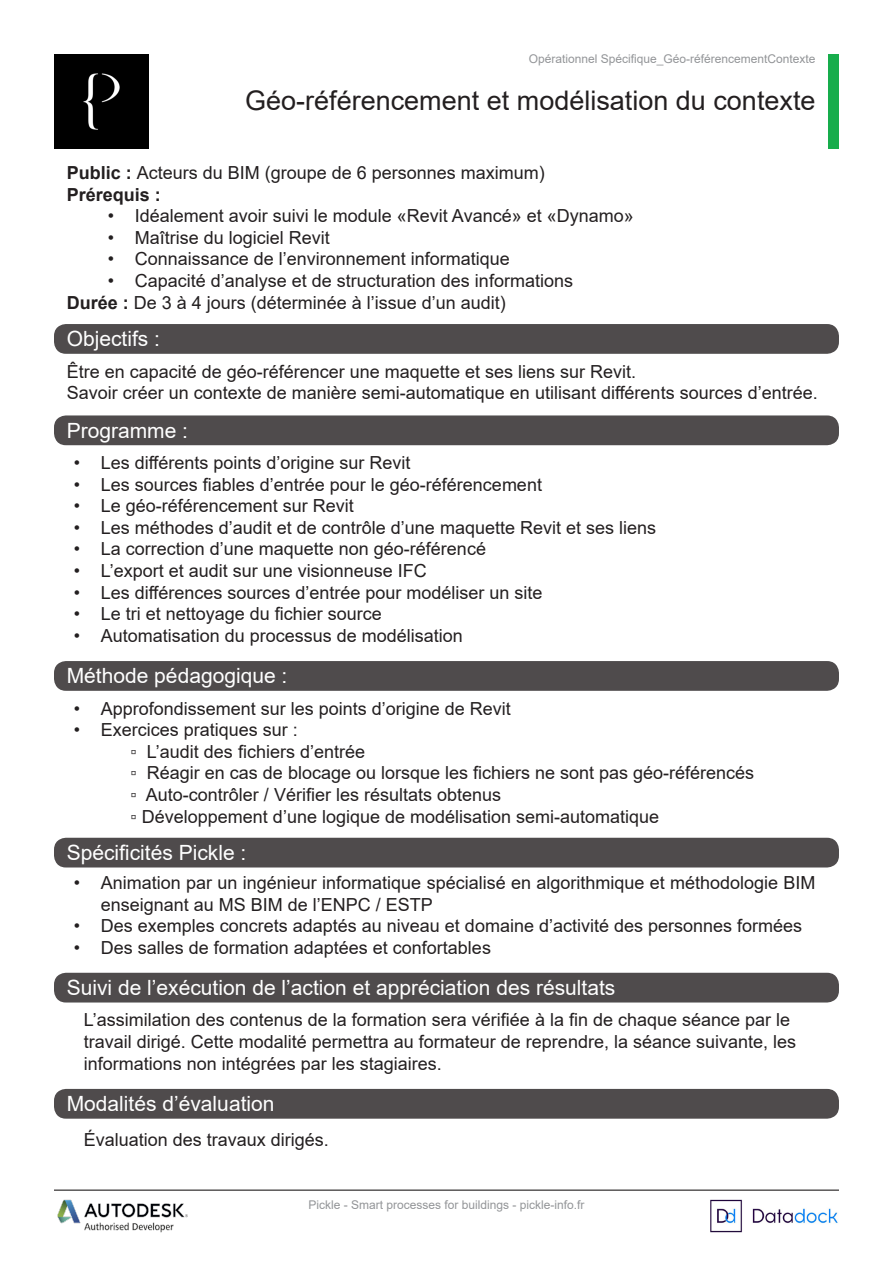
<style>
.page{position:relative;width:893px;height:1263px;background:#fff}
.page>*{position:absolute;margin:0;border:0;box-sizing:border-box;transform-origin:0 0}
.t1{font:27px "Arial";color:#231f20}
.t2{font:21px "Arial";color:#fff}
.Corps_numéro{font:18px/21.6px "Arial";color:#231f20}
.t3{font:700 18px "Arial";color:#231f20}
.t4{font:12px "Arial";color:#939598}
.s1{font-weight:700}
</style>
<div class="page">
<div style="left:54px;top:1089px;width:785px;height:30px;background:#4f4b4c;border-radius:12px"></div>
<div style="left:54px;top:973px;width:785px;height:29px;background:#4f4b4c;border-radius:12px"></div>
<div style="left:54px;top:415px;width:785px;height:30px;background:#4f4b4c;border-radius:12px"></div>
<div style="left:54px;top:661px;width:785px;height:30px;background:#4f4b4c;border-radius:12px"></div>
<div style="left:54px;top:838px;width:785px;height:29px;background:#4f4b4c;border-radius:12px"></div>
<div style="left:54px;top:324px;width:785px;height:30px;background:#4f4b4c;border-radius:12px"></div>
<div style="left:828px;top:54px;width:11px;height:95px;background:#17ad4c"></div>
<div style="left:54px;top:54px;width:95px;height:95px;background:#000"></div>
<hr style="left:54px;top:1189px;width:785px;height:2px;background:#231f20">
<img style="left:710px;top:1199px;width:128px;height:33px">
<img style="left:57px;top:1200px;width:131px;height:32px">
<p class="t4" style="left:529px;top:50px;width:288px">Opérationnel Spécifique_Géo-référencementContexte</p>
<p class="t1" style="left:245px;top:82px;width:572px">Géo-référencement et modélisation du contexte</p>
<p class="Corps_numéro" style="left:67px;top:162px;width:480px"><span class="s1">Public :</span> Acteurs du BIM (groupe de 6 personnes maximum)</p>
<p class="t3" style="left:67px;top:182px;width:96px">Prérequis :</p>
<p class="Corps_numéro" style="left:108px;top:205px;width:527px">• Idéalement avoir suivi le module «Revit Avancé» et «Dynamo»</p>
<p class="Corps_numéro" style="left:108px;top:226px;width:224px">• Maîtrise du logiciel Revit</p>
<p class="Corps_numéro" style="left:108px;top:248px;width:404px">• Connaissance de l’environnement informatique</p>
<p class="Corps_numéro" style="left:108px;top:270px;width:467px">• Capacité d’analyse et de structuration des informations</p>
<p class="Corps_numéro" style="left:67px;top:291px;width:441px"><span class="s1">Durée :</span> De 3 à 4 jours (déterminée à l’issue d’un audit)</p>
<p class="t2" style="left:67px;top:324px;width:95px">Objectifs :</p>
<p class="Corps_numéro" style="left:67px;top:360px;width:571px">Être en capacité de géo-référencer une maquette et ses liens sur Revit.</p>
<p class="Corps_numéro" style="left:67px;top:382px;width:752px">Savoir créer un contexte de manière semi-automatique en utilisant différents sources d’entrée.</p>
<p class="t2" style="left:67px;top:416px;width:123px">Programme :</p>
<p class="Corps_numéro" style="left:74px;top:452px;width:338px">• Les différents points d’origine sur Revit</p>
<p class="Corps_numéro" style="left:74px;top:473px;width:470px">• Les sources fiables d’entrée pour le géo-référencement</p>
<p class="Corps_numéro" style="left:74px;top:495px;width:282px">• Le géo-référencement sur Revit</p>
<p class="Corps_numéro" style="left:74px;top:516px;width:584px">• Les méthodes d’audit et de contrôle d’une maquette Revit et ses liens</p>
<p class="Corps_numéro" style="left:74px;top:538px;width:414px">• La correction d’une maquette non géo-référencé</p>
<p class="Corps_numéro" style="left:74px;top:560px;width:355px">• L’export et audit sur une visionneuse IFC</p>
<p class="Corps_numéro" style="left:74px;top:581px;width:470px">• Les différences sources d’entrée pour modéliser un site</p>
<p class="Corps_numéro" style="left:74px;top:603px;width:310px">• Le tri et nettoyage du fichier source</p>
<p class="Corps_numéro" style="left:74px;top:624px;width:391px">• Automatisation du processus de modélisation</p>
<p class="t2" style="left:67px;top:661px;width:222px">Méthode pédagogique :</p>
<p class="Corps_numéro" style="left:74px;top:697px;width:439px">• Approfondissement sur les points d’origine de Revit</p>
<p class="Corps_numéro" style="left:74px;top:719px;width:226px">• Exercices pratiques sur :</p>
<p class="Corps_numéro" style="left:131px;top:740px;width:236px">▫ L’audit des fichiers d’entrée</p>
<p class="Corps_numéro" style="left:131px;top:762px;width:625px">▫ Réagir en cas de blocage ou lorsque les fichiers ne sont pas géo-référencés</p>
<p class="Corps_numéro" style="left:131px;top:784px;width:372px">▫ Auto-contrôler / Vérifier les résultats obtenus</p>
<p class="Corps_numéro" style="left:131px;top:805px;width:530px">▫ Développement d’une logique de modélisation semi-automatique</p>
<p class="t2" style="left:67px;top:838px;width:181px">Spécificités Pickle :</p>
<p class="Corps_numéro" style="left:101px;top:872px;width:716px;text-indent:-27px">• Animation par un ingénieur informatique spécialisé en algorithmique et méthodologie BIM enseignant au MS BIM de l’ENPC / ESTP</p>
<p class="Corps_numéro" style="left:74px;top:915px;width:730px">• Des exemples concrets adaptés au niveau et domaine d’activité des personnes formées</p>
<p class="Corps_numéro" style="left:74px;top:937px;width:419px">• Des salles de formation adaptées et confortables</p>
<p class="t2" style="left:67px;top:973px;width:550px">Suivi de l’exécution de l’action et appréciation des résultats</p>
<p class="Corps_numéro" style="left:84px;top:1009px;width:714px">L’assimilation des contenus de la formation sera vérifiée à la fin de chaque séance par le travail dirigé. Cette modalité permettra au formateur de reprendre, la séance suivante, les informations non intégrées par les stagiaires.</p>
<p class="t2" style="left:67px;top:1089px;width:209px">Modalités d’évaluation</p>
<p class="Corps_numéro" style="left:84px;top:1129px;width:247px">Évaluation des travaux dirigés.</p>
<p class="t4" style="left:308px;top:1196px;width:278px">Pickle - Smart processes for buildings - pickle-info.fr</p>
</div>
